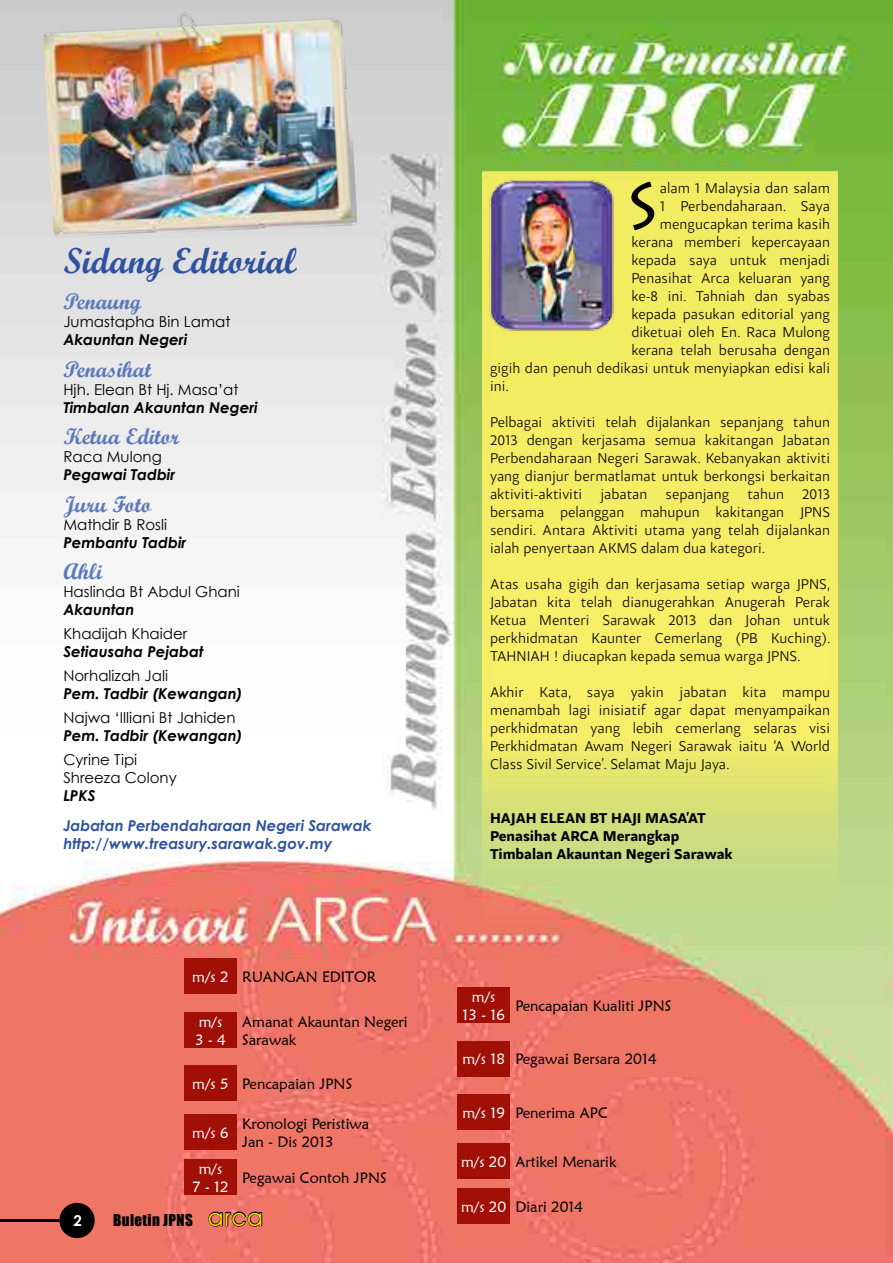
<style>
.page{position:relative;width:893px;height:1263px;background:#fff}
.page>*{position:absolute;margin:0;border:0;box-sizing:border-box;transform-origin:0 0}
.t1{font:66.15px "Lithos Pro";color:#000}
.t2{font:36px "Script MT Bold";color:#2f52a0}
.t3{font:22.5px "Script MT Bold";color:#5c79bb}
.t4{font:300 15px/18px "Samo Sans Pro";color:#000;text-align:justify}
.t5{font:15px/18px "Maiandra GD";color:#000}
.t6{font:15px/18px "Century Gothic";color:#000}
.t7{font:italic 700 15px "Century Gothic";color:#000}
.t8{font:700 15px/18px "Samo Sans Pro";color:#000}
.t9{font:italic 700 15px/18px "Century Gothic";color:#2f52a0}
.t10{font:15px/18px "Maiandra GD";color:#fff;text-align:center}
.t11{font:15px "Impact";letter-spacing:.025em;color:#000}
.t12{font:700 15px "Century Gothic";color:#fff}
.s1{color:#fff}
.s2{font-family:"Avant Garde IT Cby BT";font-size:24px;color:#fd0}
</style>
<div class="page">
<img style="left:0;top:0;width:893px;height:1263px">
<svg style="left:207px;top:1210px;width:56px;height:17px"></svg>
<div style="left:59px;top:1203px;width:36px;height:35px;background:#000;border-radius:50%"></div>
<hr style="left:0;top:1219px;width:59px;height:3px;background:#000">
<img style="left:42px;top:0;width:315px;height:242px">
<div style="left:184px;top:958px;width:53px;height:36px;background:#a01007"></div>
<div style="left:184px;top:1012px;width:53px;height:35px;background:#a01007"></div>
<div style="left:184px;top:1066px;width:53px;height:35px;background:#a01007"></div>
<svg style="left:482px;top:171px;width:356px;height:783px;background:#eae66b"></svg>
<div style="left:184px;top:1159px;width:53px;height:35px;background:#a01007"></div>
<div style="left:184px;top:1115px;width:53px;height:35px;background:#a01007"></div>
<div style="left:458px;top:1094px;width:52px;height:35px;background:#a01007"></div>
<div style="left:458px;top:1143px;width:52px;height:36px;background:#a01007"></div>
<div style="left:458px;top:1041px;width:52px;height:35px;background:#a01007"></div>
<div style="left:458px;top:987px;width:52px;height:35px;background:#a01007"></div>
<div style="left:458px;top:1188px;width:52px;height:35px;background:#a01007"></div>
<img style="left:482px;top:170px;width:139px;height:171px">
<h2 class="t2" style="left:63px;top:239px;width:235px">Sidang Editorial</h2>
<h3 class="t3" style="left:63px;top:288px;width:79px">Penaung</h3>
<p class="t6" style="left:63px;top:312px;width:169px">Jumastapha Bin Lamat</p>
<p class="t7" style="left:63px;top:330px;width:125px">Akauntan Negeri</p>
<h3 class="t3" style="left:63px;top:355px;width:89px">Penasihat</h3>
<p class="t6" style="left:63px;top:380px;width:177px">Hjh. Elean Bt Hj. Masa’at</p>
<p class="t7" style="left:63px;top:397px;width:196px">Timbalan Akauntan Negeri</p>
<h3 class="t3" style="left:63px;top:423px;width:117px">Ketua Editor</h3>
<p class="t6" style="left:63px;top:447px;width:100px">Raca Mulong</p>
<p class="t7" style="left:63px;top:465px;width:113px">Pegawai Tadbir</p>
<h3 class="t3" style="left:63px;top:490px;width:89px">Juru Foto</h3>
<p class="t6" style="left:63px;top:515px;width:105px">Mathdir B Rosli</p>
<p class="t7" style="left:63px;top:532px;width:125px">Pembantu Tadbir</p>
<h3 class="t3" style="left:63px;top:558px;width:40px">Ahli</h3>
<p class="t6" style="left:63px;top:582px;width:178px">Haslinda Bt Abdul Ghani</p>
<p class="t7" style="left:63px;top:600px;width:73px">Akauntan</p>
<p class="t6" style="left:63px;top:624px;width:125px">Khadijah Khaider</p>
<p class="t7" style="left:63px;top:642px;width:142px">Setiausaha Pejabat</p>
<p class="t6" style="left:63px;top:666px;width:106px">Norhalizah Jali</p>
<p class="t7" style="left:63px;top:684px;width:181px">Pem. Tadbir (Kewangan)</p>
<p class="t6" style="left:63px;top:708px;width:174px">Najwa ‘Illiani Bt Jahiden</p>
<p class="t7" style="left:63px;top:726px;width:181px">Pem. Tadbir (Kewangan)</p>
<p class="t6" style="left:63px;top:750px;width:115px">Cyrine Tipi<br>Shreeza Colony</p>
<p class="t7" style="left:63px;top:786px;width:34px">LPKS</p>
<p class="t9" style="left:63px;top:816px;width:310px">Jabatan Perbendaharaan Negeri Sarawak http://www.treasury.sarawak.gov.my</p>
<p class="t5" style="left:192px;top:967px;width:185px"><span class="s1">m/s 2</span> RUANGAN EDITOR</p>
<p class="t10" style="left:195px;top:1012px;width:32px;text-align:left">m/s<br>3 - 4</p>
<p class="t5" style="left:242px;top:1012px;width:167px">Amanat Akauntan Negeri<br>Sarawak</p>
<p class="t5" style="left:192px;top:1075px;width:161px"><span class="s1">m/s 5</span> Pencapaian JPNS</p>
<p class="t10" style="left:192px;top:1124px;width:38px">m/s 6</p>
<p class="t10" style="left:192px;top:1159px;width:38px">m/s<br>7 - 12</p>
<p class="t5" style="left:242px;top:1115px;width:129px">Kronologi Peristiwa<br>Jan - Dis 2013</p>
<p class="t5" style="left:242px;top:1168px;width:146px">Pegawai Contoh JPNS</p>
<p class="t12" style="left:73px;top:1211px;width:10px">2</p>
<p class="t11" style="left:113px;top:1210px;width:151px">Buletin JPNS <span class="s2">arca</span></p>
<h1 class="t1" style="left:625px;top:168px;width:36px">S</h1>
<p class="t4" style="left:660px;top:179px;width:172px">alam 1 Malaysia dan salam</p>
<p class="t4" style="left:660px;top:197px;width:172px">1 Perbendaharaan. Saya</p>
<p class="t4" style="left:660px;top:215px;width:172px">mengucapkan terima kasih</p>
<p class="t4" style="left:631px;top:233px;width:200px">kerana memberi kepercayaan</p>
<p class="t4" style="left:631px;top:251px;width:200px">kepada saya untuk menjadi</p>
<p class="t4" style="left:631px;top:269px;width:200px">Penasihat Arca keluaran yang</p>
<p class="t4" style="left:631px;top:287px;width:200px">ke-8 ini. Tahniah dan syabas</p>
<p class="t4" style="left:631px;top:305px;width:200px">kepada pasukan editorial yang</p>
<p class="t4" style="left:631px;top:323px;width:200px">diketuai oleh En. Raca Mulong</p>
<p class="t4" style="left:631px;top:341px;width:200px">kerana telah berusaha dengan</p>
<p class="t4" style="left:490px;top:359px;width:341px">gigih dan penuh dedikasi untuk menyiapkan edisi kali</p>
<p class="t4" style="left:490px;top:377px;width:21px">ini.</p>
<p class="t4" style="left:490px;top:413px;width:341px">Pelbagai aktiviti telah dijalankan sepanjang tahun 2013 dengan kerjasama semua kakitangan Jabatan Perbendaharaan Negeri Sarawak. Kebanyakan aktiviti yang dianjur bermatlamat untuk berkongsi berkaitan aktiviti-aktiviti jabatan sepanjang tahun 2013 bersama pelanggan mahupun kakitangan JPNS sendiri. Antara Aktiviti utama yang telah dijalankan ialah penyertaan AKMS dalam dua kategori.</p>
<p class="t4" style="left:490px;top:575px;width:342px">Atas usaha gigih dan kerjasama setiap warga JPNS, Jabatan kita telah dianugerahkan Anugerah Perak Ketua Menteri Sarawak 2013 dan Johan untuk perkhidmatan Kaunter Cemerlang (PB Kuching).<br>TAHNIAH ! diucapkan kepada semua warga JPNS.</p>
<p class="t4" style="left:490px;top:683px;width:341px">Akhir Kata, saya yakin jabatan kita mampu menambah lagi inisiatif agar dapat menyampaikan perkhidmatan yang lebih cemerlang selaras visi Perkhidmatan Awam Negeri Sarawak iaitu ‘A World Class Sivil Service’. Selamat Maju Jaya.</p>
<p class="t8" style="left:490px;top:809px;width:244px">HAJAH ELEAN BT HAJI MASA’AT<br>Penasihat ARCA Merangkap<br>Timbalan Akauntan Negeri Sarawak</p>
<p class="t10" style="left:462px;top:987px;width:44px">m/s<br>13 - 16</p>
<p class="t5" style="left:515px;top:996px;width:157px">Pencapaian Kualiti JPNS</p>
<p class="t5" style="left:462px;top:1050px;width:196px"><span class="s1">m/s 18</span> Pegawai Bersara 2014</p>
<p class="t5" style="left:462px;top:1103px;width:147px"><span class="s1">m/s 19</span> Penerima APC</p>
<p class="t5" style="left:461px;top:1152px;width:157px"><span class="s1">m/s 20</span> Artikel Menarik</p>
<p class="t5" style="left:461px;top:1197px;width:124px"><span class="s1">m/s 20</span> Diari 2014</p>
</div>
